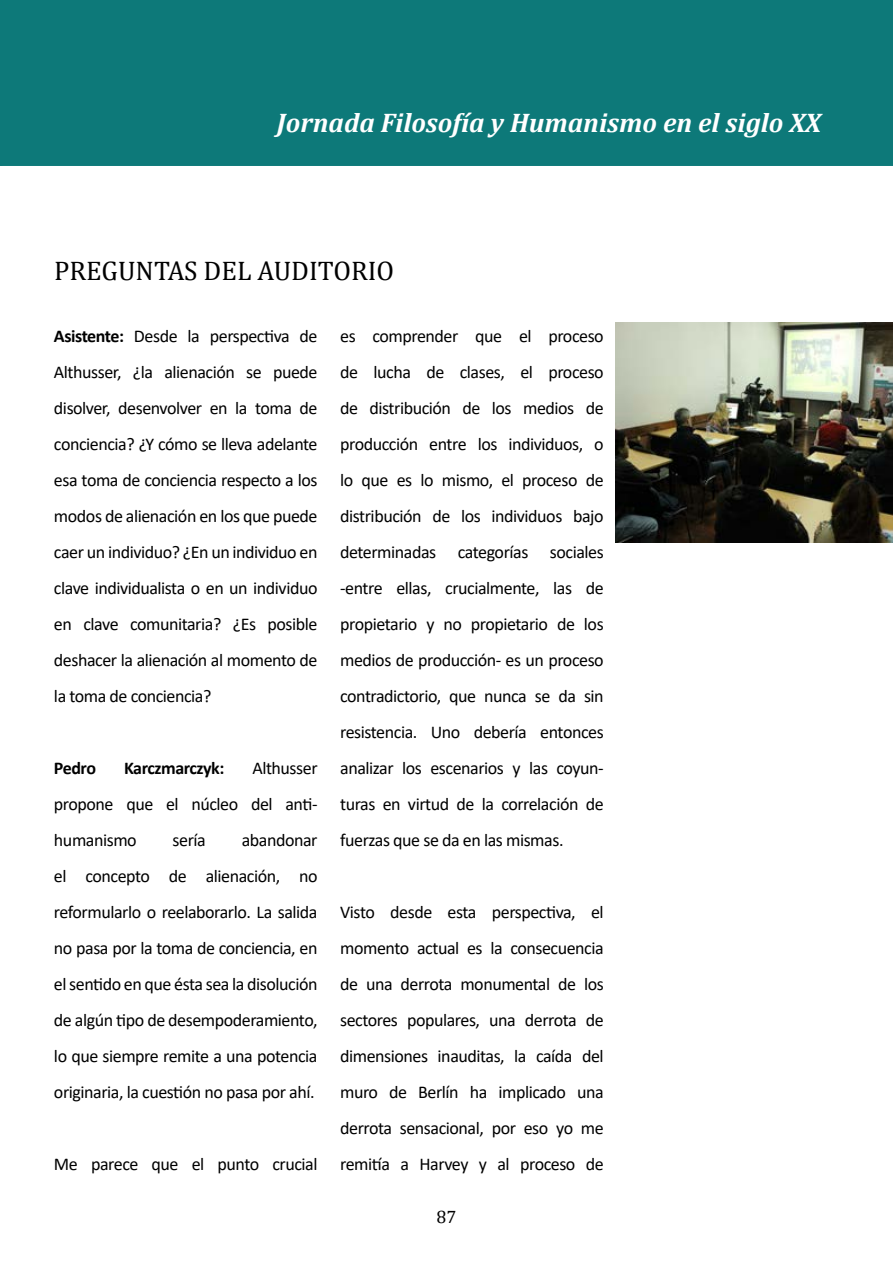
<style>
.page{position:relative;width:893px;height:1263px;background:#fff}
.page>*{position:absolute;margin:0;border:0;box-sizing:border-box;transform-origin:0 0}
.t1{font:italic 700 27px "Cambria";color:#fff}
.t2{font:27px "Cambria";color:#000}
.t3{font:18px/36px "Calibri";letter-spacing:-.025em;color:#000;text-align:justify}
.t4{font:700 18px "Calibri";letter-spacing:-.025em;color:#000}
.t5{font:18px "Cambria";color:#000}
.s1{font-weight:700}
</style>
<div class="page">
<div style="left:2px;top:0;width:891px;height:166px;background:#0d7979"></div>
<svg style="left:0;top:0;width:2px;height:166px"></svg>
<img style="left:615px;top:323px;width:278px;height:220px">
<h1 class="t1" style="left:277px;top:104px;width:546px">Jornada Filosofía y Humanismo en el siglo XX</h1>
<h1 class="t2" style="left:54px;top:255px;width:342px">PREGUNTAS DEL AUDITORIO</h1>
<p class="t3" style="left:54px;top:318px;width:265px"><span class="s1">Asistente:</span> Desde la perspectiva de Althusser, ¿la alienación se puede disolver, desenvolver en la toma de conciencia? ¿Y cómo se lleva adelante esa toma de conciencia respecto a los modos de alienación en los que puede caer un individuo? ¿En un individuo en clave individualista o en un individuo en clave comunitaria? ¿Es posible deshacer la alienación al momento de la toma de conciencia?</p>
<p class="t4" style="left:54px;top:755px;width:44px">Pedro</p>
<p class="t4" style="left:124px;top:755px;width:102px">Karczmarczyk:</p>
<p class="t3" style="left:54px;top:750px;width:265px;text-indent:198px">Althusser propone que el núcleo del anti&shy;humanismo</p>
<p class="t3" style="left:173px;top:822px;width:35px">sería</p>
<p class="t3" style="left:54px;top:822px;width:265px;text-indent:188px">abandonar el concepto de alienación, no reformularlo o reelaborarlo. La salida no pasa por la toma de conciencia, en el sentido en que ésta sea la disolución de algún tipo de desempoderamiento, lo que siempre remite a una potencia originaria, la cuestión no pasa por ahí.</p>
<p class="t3" style="left:54px;top:1146px;width:265px">Me parece que el punto crucial</p>
<p class="t3" style="left:340px;top:318px;width:265px">es comprender que el proceso de lucha de clases, el proceso de distribución de los medios de producción entre los individuos, o lo que es lo mismo, el proceso de distribución de los individuos bajo determinadas categorías sociales -entre ellas, crucialmente, las de propietario y no propietario de los medios de producción- es un proceso contradictorio, que nunca se da sin resistencia. Uno debería entonces analizar los escenarios y las coyun&shy;turas en virtud de la correlación de fuerzas que se da en las mismas.</p>
<p class="t3" style="left:340px;top:894px;width:265px">Visto desde esta perspectiva, el momento actual es la consecuencia de una derrota monumental de los sectores populares, una derrota de dimensiones inauditas, la caída del muro de Berlín ha implicado una derrota sensacional, por eso yo me remitía a Harvey y al proceso de</p>
<p class="t5" style="left:436px;top:1206px;width:21px">87</p>
</div>
